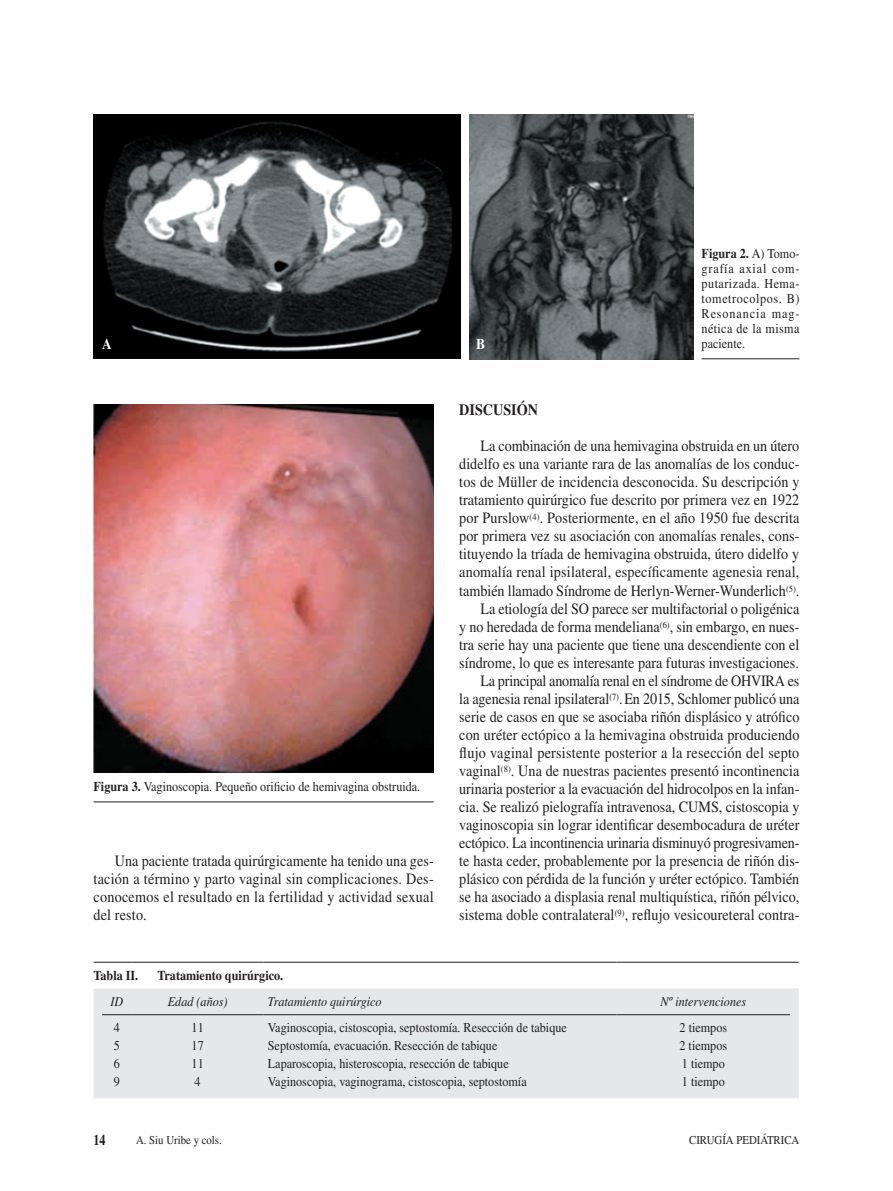
<style>
.page{position:relative;width:893px;height:1191px;background:#fff}
.page>*{position:absolute;margin:0;border:0;box-sizing:border-box;transform-origin:0 0}
.t1{font:15.75px/18px "Times LT Std";color:#231f20;text-align:justify;scale:.9 1}
.t2{font:700 15.75px "Times LT Std";color:#231f20;scale:.9 1}
.t3{font:700 15px "Times LT Std";color:#231f20;scale:.8 1}
.t4{font:700 15px "Times LT Std";color:#fff;scale:.9 1}
.t5{font:13.5px/15px "Times LT Std";color:#231f20;text-align:justify;scale:.9 1}
.t6{font:italic 13.5px "Times LT Std";color:#231f20;scale:.9 1}
.t7{font:700 13.5px "Times LT Std";color:#231f20;scale:.9 1}
.t8{font:12px "Times LT Std";color:#231f20;scale:.9 1}
.s1{font-weight:700}
</style>
<div class="page">
<div style="left:94px;top:988px;width:705px;height:110px;background:#e6e7e9"></div>
<hr style="left:102px;top:1014px;width:30px;height:1px;background:#231f20">
<hr style="left:132px;top:1014px;width:132px;height:1px;background:#231f20">
<hr style="left:264px;top:1014px;width:353px;height:1px;background:#231f20">
<hr style="left:617px;top:1014px;width:173px;height:1px;background:#231f20">
<hr style="left:102px;top:962px;width:30px;height:1px;background:#231f20">
<hr style="left:132px;top:962px;width:132px;height:1px;background:#231f20">
<hr style="left:264px;top:962px;width:353px;height:1px;background:#231f20">
<hr style="left:617px;top:962px;width:173px;height:1px;background:#231f20">
<img style="left:94px;top:115px;width:367px;height:244px">
<img style="left:469px;top:115px;width:224px;height:244px">
<hr style="left:702px;top:358px;width:97px;height:1px;background:#231f20">
<img style="left:94px;top:404px;width:340px;height:368px">
<hr style="left:94px;top:801px;width:340px;height:1px;background:#231f20">
<p class="t5" style="left:702px;top:246px;width:110px"><span class="s1">Figura 2.</span> A) Tomo&shy;grafía axial com&shy;putarizada. Hema&shy;tometrocolpos. B)<br>Resonancia mag&shy;nética de la misma</p>
<p class="t4" style="left:102px;top:335px;width:12px">A</p>
<p class="t4" style="left:476px;top:335px;width:12px">B</p>
<p class="t5" style="left:702px;top:336px;width:50px">paciente.</p>
<p class="t5" style="left:94px;top:779px;width:365px"><span class="s1">Figura 3.</span> Vaginoscopia. Pequeño orificio de hemivagina obstruida.</p>
<p class="t1" style="left:94px;top:851px;width:379px;text-indent:21px">Una paciente tratada quirúrgicamente ha tenido una ges&shy;tación a término y parto vaginal sin complicaciones. Des&shy;conocemos el resultado en la fertilidad y actividad sexual del resto.</p>
<p class="t2" style="left:459px;top:401px;width:89px">DISCUSIÓN</p>
<p class="t1" style="left:459px;top:437px;width:380px;text-align:right">La combinación de una hemivagina obstruida en un útero didelfo es una variante rara de las anomalías de los conduc&shy;tos de Müller de incidencia desconocida. Su descripción y tratamiento quirúrgico fue descrito por primera vez en 1922 por Purslow<sup>(4)</sup>. Posteriormente, en el año 1950 fue descrita por primera vez su asociación con anomalías renales, cons&shy;tituyendo la tríada de hemivagina obstruida, útero didelfo y anomalía renal ipsilateral, específicamente agenesia renal, también llamado Síndrome de Herlyn-Werner-Wunderlich<sup>(5)</sup>.<br>La etiología del SO parece ser multifactorial o poligénica<br>y no heredada de forma mendeliana<sup>(6)</sup>, sin embargo, en nues&shy;tra serie hay una paciente que tiene una descendiente con el síndrome, lo que es interesante para futuras investigaciones.<br>La principal anomalía renal en el síndrome de OHVIRA es<br>la agenesia renal ipsilateral<sup>(7)</sup>.En 2015, Schlomer publicó una serie de casos en que se asociaba riñón displásico y atrófico con uréter ectópico a la hemivagina obstruida produciendo flujo vaginal persistente posterior a la resección del septo vaginal<sup>(8)</sup>. Una de nuestras pacientes presentó incontinencia urinaria posterior a la evacuación del hidrocolpos en la infan&shy;cia. Se realizó pielografía intravenosa, CUMS, cistoscopia y vaginoscopia sin lograr identificar desembocadura de uréter ectópico. La incontinencia urinaria disminuyó progresivamen&shy;te hasta ceder, probablemente por la presencia de riñón dis&shy;plásico con pérdida de la función y uréter ectópico. También se ha asociado a displasia renal multiquística, riñón pélvico, sistema doble contralateral<sup>(9)</sup>, reflujo vesicoureteral contra-</p>
<p class="t7" style="left:94px;top:967px;width:51px">Tabla II.</p>
<p class="t7" style="left:157px;top:967px;width:141px">Tratamiento quirúrgico.</p>
<p class="t6" style="left:111px;top:994px;width:16px">ID</p>
<p class="t6" style="left:168px;top:994px;width:68px">Edad (años)</p>
<p class="t6" style="left:268px;top:994px;width:128px">Tratamiento quirúrgico</p>
<p class="t6" style="left:660px;top:994px;width:97px">Nº intervenciones</p>
<p class="t5" style="left:114px;top:1020px;width:8px">4</p>
<p class="t5" style="left:192px;top:1020px;width:15px">11</p>
<p class="t5" style="left:268px;top:1020px;width:334px">Vaginoscopia, cistoscopia, septostomía. Resección de tabique</p>
<p class="t5" style="left:679px;top:1020px;width:54px">2 tiempos</p>
<p class="t5" style="left:114px;top:1038px;width:8px">5</p>
<p class="t5" style="left:192px;top:1038px;width:15px">17</p>
<p class="t5" style="left:268px;top:1038px;width:257px">Septostomía, evacuación. Resección de tabique</p>
<p class="t5" style="left:679px;top:1038px;width:54px">2 tiempos</p>
<p class="t5" style="left:114px;top:1055px;width:8px">6</p>
<p class="t5" style="left:192px;top:1055px;width:15px">11</p>
<p class="t5" style="left:268px;top:1055px;width:269px">Laparoscopia, histeroscopia, resección de tabique</p>
<p class="t5" style="left:682px;top:1055px;width:49px">1 tiempo</p>
<p class="t5" style="left:114px;top:1073px;width:8px">9</p>
<p class="t5" style="left:195px;top:1073px;width:8px">4</p>
<p class="t5" style="left:268px;top:1073px;width:289px">Vaginoscopia, vaginograma, cistoscopia, septostomía</p>
<p class="t5" style="left:682px;top:1073px;width:49px">1 tiempo</p>
<p class="t3" style="left:94px;top:1130px;width:16px">14</p>
<p class="t8" style="left:136px;top:1133px;width:97px">A. Siu Uribe y cols.</p>
<p class="t8" style="left:689px;top:1133px;width:124px">CIRUGÍA PEDIÁTRICA</p>
</div>
